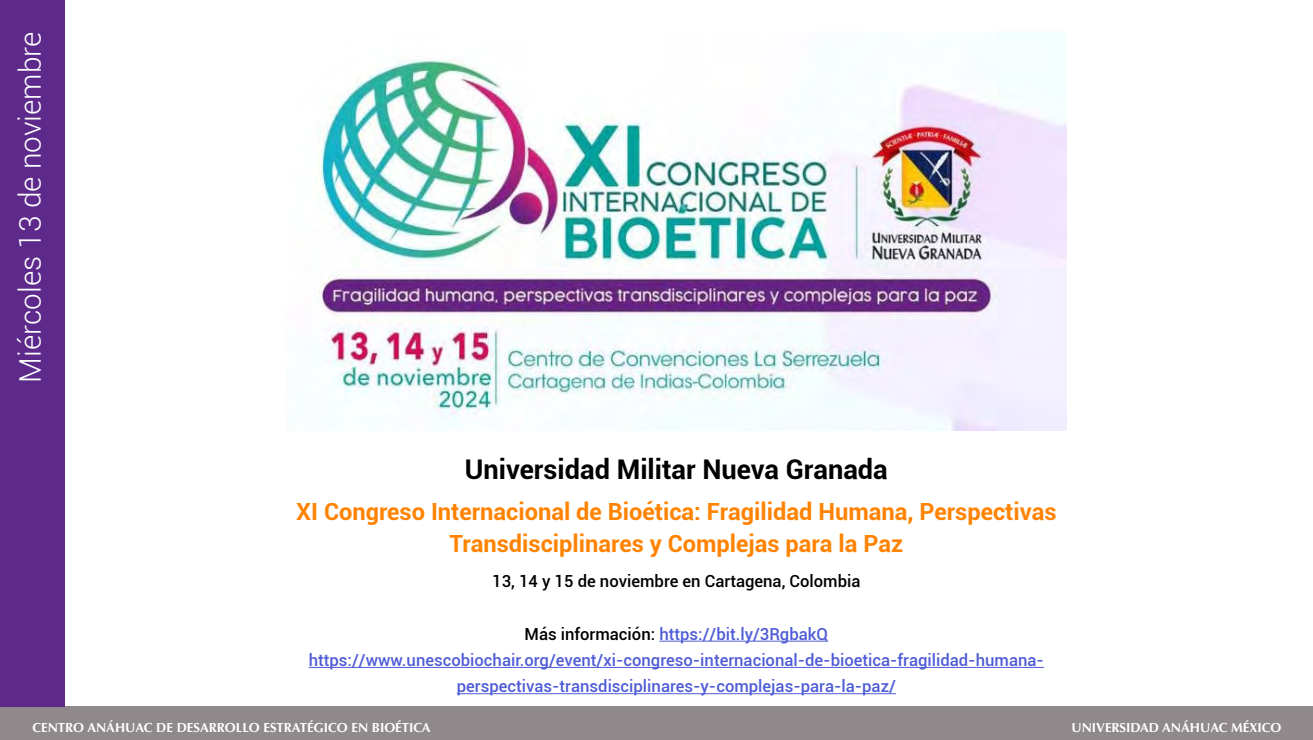
<style>
.page{position:relative;width:1313px;height:740px;background:#fff}
.page>*{position:absolute;margin:0;border:0;box-sizing:border-box;transform-origin:0 0}
.t1{font:300 29.75px "Roboto";color:#fff}
.t2{font:700 27.12px "Roboto";color:#000}
.t3{font:700 23.62px/32.4px "Roboto";color:#ff8300;text-align:center}
.t4{font:500 16.62px/26.2px "Roboto";color:#4f5cd6;text-align:center}
.t5{font:500 16.62px "Roboto";color:#000}
.t6{font:700 13.12px "Optima";color:#fff}
.s1{color:#000}
</style>
<div class="page">
<div style="left:0;top:706px;width:1312px;height:33px;background:#8f898b"></div>
<div style="left:0;top:0;width:65px;height:706px;background:#5d2a8c"></div>
<img style="left:315px;top:60px;width:751px;height:370px">
<hr style="left:659px;top:640px;width:169px;height:1px;background:#4f5cd6">
<hr style="left:309px;top:666px;width:735px;height:1px;background:#4f5cd6">
<hr style="left:457px;top:693px;width:439px;height:1px;background:#4f5cd6">
<h1 class="t1" style="left:10px;top:382px;width:352px;rotate:-90deg">Miércoles 13 de noviembre</h1>
<h2 class="t2" style="left:465px;top:450px;width:424px">Universidad Militar Nueva Granada</h2>
<h3 class="t3" style="left:296px;top:494px;width:762px">XI Congreso Internacional de Bioética: Fragilidad Humana, Perspectivas<br>Transdisciplinares y Complejas para la Paz</h3>
<p class="t5" style="left:492px;top:569px;width:370px">13, 14 y 15 de noviembre en Cartagena, Colombia</p>
<p class="t4" style="left:309px;top:620px;width:736px"><span class="s1">Más información:</span> https://bit.ly/3RgbakQ https://www.unescobiochair.org/event/xi-congreso-internacional-de-bioetica-fragilidad-humana&shy;perspectivas-transdisciplinares-y-complejas-para-la-paz/</p>
<p class="t6" style="left:32px;top:719px;width:399px">CENTRO ANÁHUAC DE DESARROLLO ESTRATÉGICO EN BIOÉTICA</p>
<p class="t6" style="left:1071px;top:719px;width:211px">UNIVERSIDAD ANÁHUAC MÉXICO</p>
</div>
